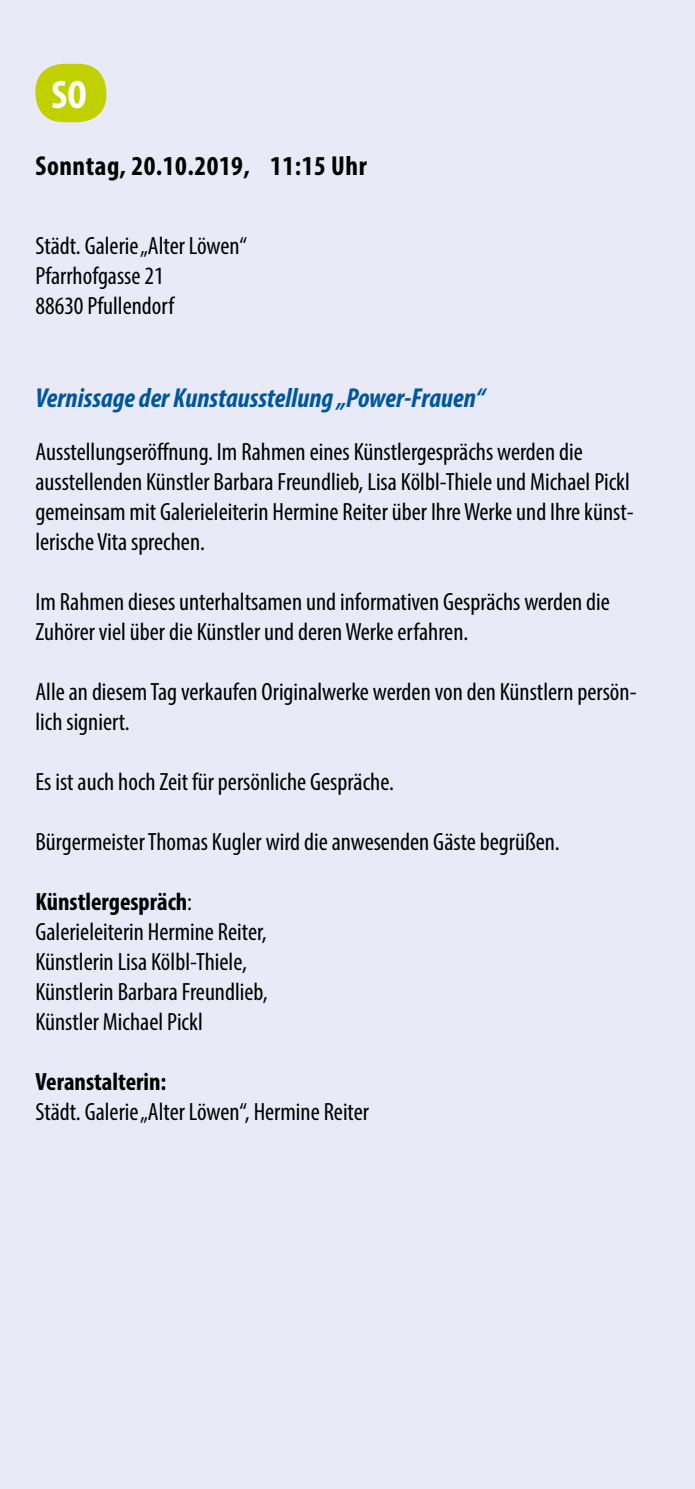
<style>
.page{position:relative;width:695px;height:1489px;background:#fff}
.page>*{position:absolute;margin:0;border:0;box-sizing:border-box;transform-origin:0 0}
.t1{font:700 condensed 40px "Myriad Pro";color:#fff}
.t2{font:italic 700 condensed 27.5px "Myriad Pro";color:#00569e}
.t3{font:700 condensed 27.5px "Myriad Pro";letter-spacing:.02em;color:#000}
.tx_weiss{font:condensed 25px/30px "Myriad Pro";color:#000}
.tx_weiss-2{font:700 condensed 25px "Myriad Pro";color:#000}
.s1{font-weight:400}
</style>
<div class="page">
<div style="left:0;top:0;width:694px;height:1488px;background:#e8ebf7"></div>
<div style="left:35px;top:64px;width:71px;height:58px;background:#c1d100;border-radius:28px"></div>
<p class="t1" style="left:52px;top:70px;width:36px">SO</p>
<p class="t3" style="left:35px;top:149px;width:333px">Sonntag, 20.10.2019, 11:15 Uhr</p>
<p class="tx_weiss" style="left:35px;top:231px;width:213px">Städt. Galerie „Alter Löwen“</p>
<p class="tx_weiss" style="left:35px;top:261px;width:130px">Pfarrhofgasse 21</p>
<p class="tx_weiss" style="left:35px;top:291px;width:140px">88630 Pfullendorf</p>
<p class="t2" style="left:35px;top:381px;width:451px">Vernissage der Kunstausstellung „Power-Frauen“</p>
<p class="tx_weiss" style="left:35px;top:436px;width:599px">Ausstellungseröffnung. Im Rahmen eines Künstlergesprächs werden die ausstellenden Künstler Barbara Freundlieb, Lisa Kölbl-Thiele und Michael Pickl gemeinsam mit Galerieleiterin Hermine Reiter über Ihre Werke und Ihre künst&shy;lerische Vita sprechen.</p>
<p class="tx_weiss" style="left:35px;top:586px;width:576px">Im Rahmen dieses unterhaltsamen und informativen Gesprächs werden die<br>Zuhörer viel über die Künstler und deren Werke erfahren.</p>
<p class="tx_weiss" style="left:35px;top:676px;width:602px">Alle an diesem Tag verkaufen Originalwerke werden von den Künstlern persön&shy;lich signiert.</p>
<p class="tx_weiss" style="left:35px;top:766px;width:360px">Es ist auch hoch Zeit für persönliche Gespräche.</p>
<p class="tx_weiss" style="left:35px;top:826px;width:525px">Bürgermeister Thomas Kugler wird die anwesenden Gäste begrüßen.</p>
<p class="tx_weiss-2" style="left:35px;top:886px;width:158px">Künstlergespräch<span class="s1">:</span></p>
<p class="tx_weiss" style="left:35px;top:916px;width:233px">Galerieleiterin Hermine Reiter,</p>
<p class="tx_weiss" style="left:35px;top:946px;width:213px">Künstlerin Lisa Kölbl-Thiele,</p>
<p class="tx_weiss" style="left:35px;top:976px;width:233px">Künstlerin Barbara Freundlieb,</p>
<p class="tx_weiss" style="left:35px;top:1006px;width:169px">Künstler Michael Pickl</p>
<p class="tx_weiss-2" style="left:35px;top:1066px;width:132px">Veranstalterin:</p>
<p class="tx_weiss" style="left:35px;top:1096px;width:335px">Städt. Galerie „Alter Löwen“, Hermine Reiter</p>
</div>
